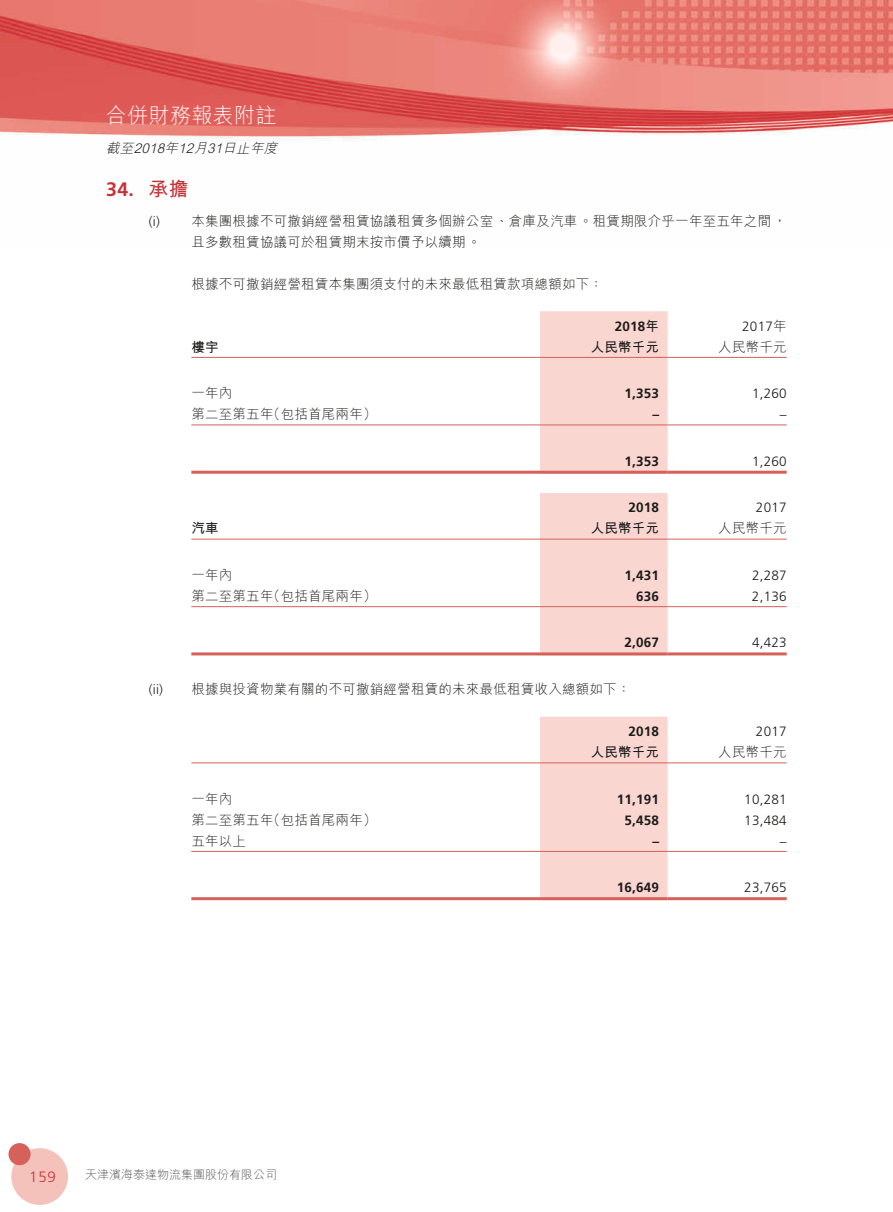
<style>
.page{position:relative;width:893px;height:1212px;background:#fff}
.page>*{position:absolute;margin:0;border:0;box-sizing:border-box;transform-origin:0 0}
.t1{font:300 21px "M Hei HK";letter-spacing:.015em;color:#fff}
.t2{font:700 19.5px "Frutiger LT Std";color:#c53438}
.t3{font:700 19.5px "M Hei HK";color:#c53438}
.t4{font:300 15px "Frutiger LT Std";color:#c53438}
.t5{font:300 13.5px "M Hei HK";letter-spacing:.015em;color:#1c1c1b}
.t6{font:300 13.5px "Frutiger LT Std";letter-spacing:.015em;color:#1c1c1b}
.t7{font:700 13.5px "Frutiger LT Std";letter-spacing:.015em;color:#1c1c1b}
.t8{font:700 13.5px "M Hei HK";letter-spacing:.015em;color:#1c1c1b}
.t9{font:italic 300 13.5px "M Hei HK";color:#1c1c1b}
.t10{font:300 12px "M Hei HK";color:#575756}
.s1{font-family:"M Hei HK"}
</style>
<div class="page">
<img style="left:0;top:0;width:893px;height:141px">
<div style="left:11px;top:1148px;width:57px;height:57px;background:#f5c2bb;border-radius:50%"></div>
<div style="left:9px;top:1143px;width:22px;height:22px;background:#d5615a;border-radius:50%"></div>
<div style="left:540px;top:311px;width:128px;height:160px;background:#fad6d1"></div>
<hr style="left:191px;top:357px;width:349px;height:1px;background:#d5615a">
<hr style="left:540px;top:357px;width:128px;height:1px;background:#d5615a">
<hr style="left:668px;top:357px;width:119px;height:1px;background:#d5615a">
<hr style="left:191px;top:424px;width:349px;height:1px;background:#d5615a">
<hr style="left:540px;top:424px;width:128px;height:1px;background:#d5615a">
<hr style="left:668px;top:424px;width:119px;height:1px;background:#d5615a">
<hr style="left:191px;top:471px;width:349px;height:3px;background:#d5615a">
<hr style="left:540px;top:471px;width:128px;height:3px;background:#d5615a">
<hr style="left:668px;top:471px;width:119px;height:3px;background:#d5615a">
<div style="left:540px;top:493px;width:128px;height:159px;background:#fad6d1"></div>
<hr style="left:191px;top:539px;width:349px;height:1px;background:#d5615a">
<hr style="left:540px;top:539px;width:128px;height:1px;background:#d5615a">
<hr style="left:668px;top:539px;width:119px;height:1px;background:#d5615a">
<hr style="left:191px;top:606px;width:349px;height:1px;background:#d5615a">
<hr style="left:540px;top:606px;width:128px;height:1px;background:#d5615a">
<hr style="left:668px;top:606px;width:119px;height:1px;background:#d5615a">
<hr style="left:191px;top:652px;width:349px;height:3px;background:#d5615a">
<hr style="left:540px;top:652px;width:128px;height:3px;background:#d5615a">
<hr style="left:668px;top:652px;width:119px;height:3px;background:#d5615a">
<div style="left:540px;top:717px;width:128px;height:180px;background:#fad6d1"></div>
<hr style="left:191px;top:762px;width:349px;height:1px;background:#d5615a">
<hr style="left:540px;top:762px;width:128px;height:1px;background:#d5615a">
<hr style="left:668px;top:762px;width:119px;height:1px;background:#d5615a">
<hr style="left:191px;top:851px;width:349px;height:1px;background:#d5615a">
<hr style="left:540px;top:851px;width:128px;height:1px;background:#d5615a">
<hr style="left:668px;top:851px;width:119px;height:1px;background:#d5615a">
<hr style="left:191px;top:897px;width:349px;height:3px;background:#d5615a">
<hr style="left:540px;top:897px;width:128px;height:3px;background:#d5615a">
<hr style="left:668px;top:897px;width:119px;height:3px;background:#d5615a">
<h1 class="t1" style="left:106px;top:100px;width:172px">合併財務報表附註</h1>
<p class="t9" style="left:223px;top:138px;width:60px">日止年度</p>
<p class="t9" style="left:164px;top:138px;width:19px">年</p>
<p class="t9" style="left:106px;top:138px;width:33px">截至</p>
<p class="t9" style="left:194px;top:138px;width:19px">月</p>
<p class="t9" style="left:134px;top:138px;width:36px">2018</p>
<p class="t9" style="left:178px;top:138px;width:21px">12</p>
<p class="t9" style="left:207px;top:138px;width:21px">31</p>
<h2 class="t2" style="left:106px;top:178px;width:29px">34.</h2>
<h2 class="t3" style="left:149px;top:175px;width:41px">承擔</h2>
<p class="t6" style="left:149px;top:213px;width:12px">) i(</p>
<p class="t6" style="left:149px;top:682px;width:16px">i i( )</p>
<p class="t5" style="left:191px;top:211px;width:597px">本集團根據不可撤銷經營租賃協議租賃多個辦公室、倉庫及汽車。租賃期限介乎一年至五年之間，</p>
<p class="t5" style="left:191px;top:232px;width:291px">且多數租賃協議可於租賃期末按市價予以續期。</p>
<p class="t5" style="left:191px;top:274px;width:413px">根據不可撤銷經營租賃本集團須支付的未來最低租賃款項總額如下：</p>
<p class="t7" style="left:615px;top:318px;width:46px">2018<span class="s1">年</span></p>
<p class="t6" style="left:742px;top:318px;width:46px">2017<span class="s1">年</span></p>
<p class="t8" style="left:191px;top:337px;width:29px">樓宇</p>
<p class="t8" style="left:591px;top:337px;width:70px">人民幣千元</p>
<p class="t5" style="left:718px;top:337px;width:70px">人民幣千元</p>
<p class="t5" style="left:191px;top:384px;width:42px">一年內</p>
<p class="t7" style="left:624px;top:385px;width:36px">1,353</p>
<p class="t6" style="left:752px;top:386px;width:36px">1,260</p>
<p class="t5" style="left:267px;top:405px;width:111px">（包括首尾兩年(</p>
<p class="t5" style="left:191px;top:405px;width:84px">第二至第五年</p>
<p class="t7" style="left:652px;top:406px;width:8px">–</p>
<p class="t6" style="left:780px;top:407px;width:8px">–</p>
<p class="t7" style="left:624px;top:453px;width:36px">1,353</p>
<p class="t6" style="left:752px;top:453px;width:36px">1,260</p>
<p class="t7" style="left:628px;top:500px;width:32px">2018</p>
<p class="t6" style="left:756px;top:500px;width:32px">2017</p>
<p class="t8" style="left:191px;top:518px;width:29px">汽車</p>
<p class="t8" style="left:591px;top:518px;width:70px">人民幣千元</p>
<p class="t5" style="left:718px;top:519px;width:70px">人民幣千元</p>
<p class="t5" style="left:191px;top:565px;width:42px">一年內</p>
<p class="t7" style="left:624px;top:567px;width:36px">1,431</p>
<p class="t6" style="left:752px;top:567px;width:36px">2,287</p>
<p class="t5" style="left:267px;top:586px;width:111px">（包括首尾兩年(</p>
<p class="t5" style="left:191px;top:586px;width:84px">第二至第五年</p>
<p class="t7" style="left:636px;top:588px;width:24px">636</p>
<p class="t6" style="left:752px;top:588px;width:36px">2,136</p>
<p class="t7" style="left:624px;top:635px;width:36px">2,067</p>
<p class="t6" style="left:752px;top:635px;width:36px">4,423</p>
<p class="t5" style="left:191px;top:679px;width:441px">根據與投資物業有關的不可撤銷經營租賃的未來最低租賃收入總額如下：</p>
<p class="t7" style="left:628px;top:723px;width:32px">2018</p>
<p class="t6" style="left:756px;top:724px;width:32px">2017</p>
<p class="t8" style="left:591px;top:742px;width:70px">人民幣千元</p>
<p class="t5" style="left:718px;top:742px;width:70px">人民幣千元</p>
<p class="t5" style="left:191px;top:789px;width:42px">一年內</p>
<p class="t7" style="left:617px;top:791px;width:44px">11,191</p>
<p class="t6" style="left:744px;top:791px;width:44px">10,281</p>
<p class="t5" style="left:267px;top:810px;width:111px">（包括首尾兩年(</p>
<p class="t5" style="left:191px;top:810px;width:84px">第二至第五年</p>
<p class="t7" style="left:624px;top:812px;width:36px">5,458</p>
<p class="t6" style="left:744px;top:812px;width:44px">13,484</p>
<p class="t5" style="left:191px;top:831px;width:56px">五年以上</p>
<p class="t7" style="left:652px;top:833px;width:8px">–</p>
<p class="t6" style="left:780px;top:833px;width:8px">–</p>
<p class="t7" style="left:617px;top:879px;width:44px">16,649</p>
<p class="t6" style="left:744px;top:880px;width:44px">23,765</p>
<p class="t4" style="left:29px;top:1168px;width:28px">159</p>
<p class="t10" style="left:85px;top:1166px;width:193px">天津濱海泰達物流集團股份有限公司</p>
</div>
